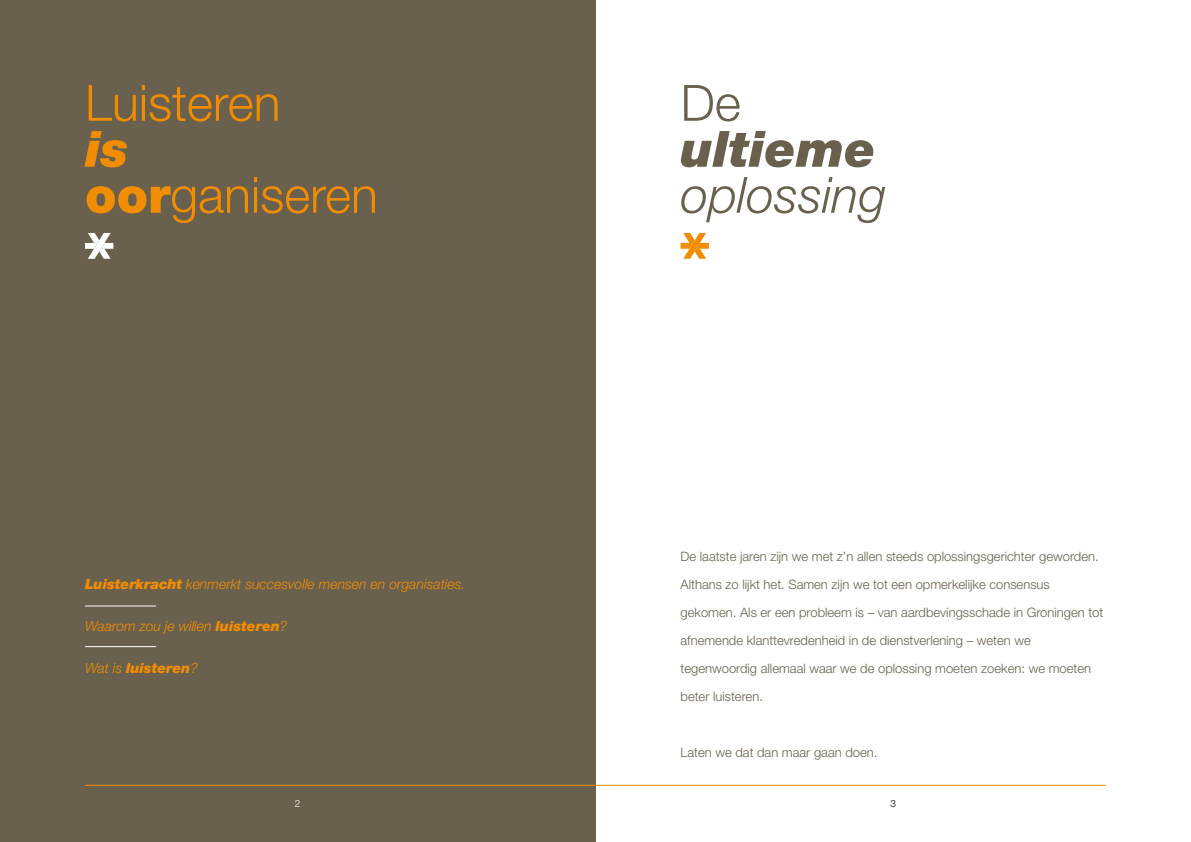
<style>
.page{position:relative;width:1191px;height:842px;background:#fff}
.page>*{position:absolute;margin:0;border:0;box-sizing:border-box;transform-origin:0 0}
.t1{font:300 50px/46px "Helvetica Neue LT Std";color:#f28c00}
.t2{font:italic 300 50px "Helvetica Neue LT Std";color:#69614e}
.t3{font:italic 900 50px "Helvetica Neue LT Std";color:#69614e}
.t4{font:300 50px "Helvetica Neue LT Std";color:#69614e}
.t5{font:italic 300 14px "Helvetica Neue LT Std";color:#f28c00}
.t6{font:italic 900 14px "Helvetica Neue LT Std";color:#f28c00}
.t7{font:300 13px/28px "Helvetica Neue LT Std";color:#69614e}
.t8{font:300 10px "Helvetica Neue LT Std";color:#fff}
.t9{font:300 10px "Helvetica Neue LT Std";color:#000}
.s1{font-weight:900;font-style:italic}
.s2{font-weight:900}
.s3{font-weight:300}
</style>
<div class="page">
<div style="left:0;top:0;width:595px;height:842px;background:#69614e"></div>
<svg style="left:85px;top:233px;width:28px;height:26px"></svg>
<svg style="left:680px;top:233px;width:29px;height:26px"></svg>
<hr style="left:85px;top:605px;width:71px;height:1px;background:#fff">
<hr style="left:85px;top:646px;width:71px;height:1px;background:#fff">
<hr style="left:85px;top:785px;width:510px;height:1px;background:#f28c00">
<hr style="left:595px;top:785px;width:511px;height:1px;background:#f28c00">
<h1 class="t1" style="left:85px;top:79px;width:197px">Luisteren</h1>
<h1 class="t1" style="left:85px;top:125px;width:294px"><span class="s1">is </span><span class="s2">oor</span>ganiseren</h1>
<p class="t5" style="left:85px;top:575px;width:382px"><span class="s2">Luisterkracht</span> kenmerkt succesvolle mensen en organisaties.</p>
<p class="t5" style="left:85px;top:617px;width:204px">Waarom zou je willen <span class="s2">luisteren</span>?</p>
<p class="t6" style="left:85px;top:659px;width:114px"><span class="s3">Wat is</span> luisteren<span class="s3">?</span></p>
<h1 class="t4" style="left:680px;top:72px;width:62px">De</h1>
<h1 class="t3" style="left:680px;top:118px;width:197px">ultieme</h1>
<h1 class="t2" style="left:680px;top:165px;width:207px">oplossing</h1>
<p class="t7" style="left:680px;top:542px;width:424px">De laatste jaren zijn we met z’n allen steeds oplossingsgerichter geworden.<br>Althans zo lijkt het. Samen zijn we tot een opmerkelijke consensus gekomen. Als er een probleem is – van aardbevingsschade in Groningen tot afnemende klanttevredenheid in de dienstverlening – weten we tegenwoordig allemaal waar we de oplossing moeten zoeken: we moeten beter luisteren.</p>
<p class="t7" style="left:680px;top:738px;width:198px">Laten we dat dan maar gaan doen.</p>
<p class="t8" style="left:295px;top:797px;width:7px">2</p>
<p class="t9" style="left:890px;top:797px;width:7px">3</p>
</div>
